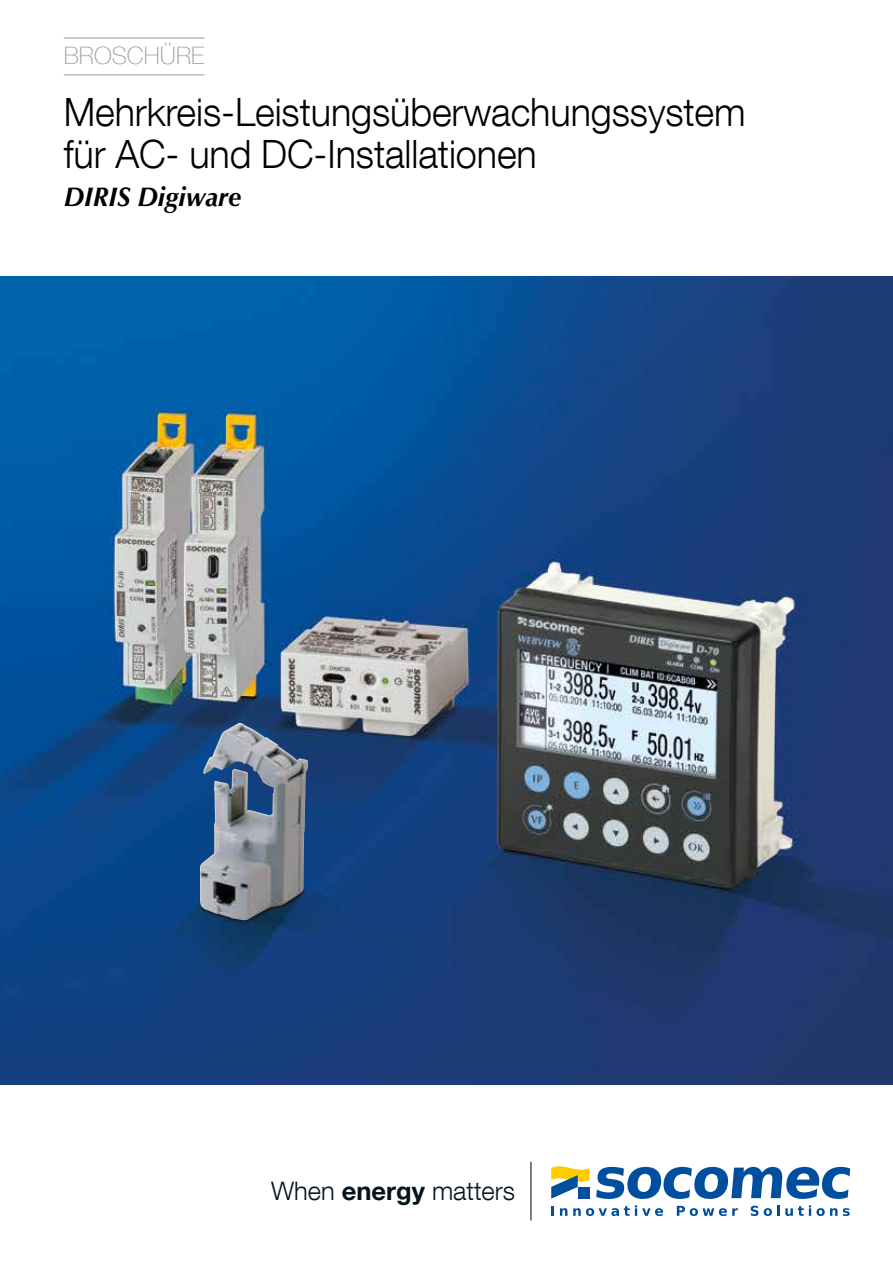
<style>
.page{position:relative;width:893px;height:1263px;background:#fff}
.page>*{position:absolute;margin:0;border:0;box-sizing:border-box;transform-origin:0 0}
.t1{font:300 39px/42.8px "Helvetica Neue LT Com";letter-spacing:-.005em;color:#000}
.t2{font:italic 700 27px "Optima LT Std";letter-spacing:-.005em;color:#000}
.t3{font:300 25.5px "Helvetica Neue LT Com";color:#07131c}
.t4{font:100 24px "Helvetica Neue LT Com";color:#9d9d9c}
.s1{font-weight:700}
</style>
<div class="page">
<svg style="left:596px;top:1167px;width:254px;height:32px"></svg>
<svg style="left:551px;top:1206px;width:3px;height:10px"></svg>
<svg style="left:560px;top:1208px;width:7px;height:8px"></svg>
<svg style="left:573px;top:1205px;width:90px;height:11px"></svg>
<svg style="left:677px;top:1206px;width:61px;height:10px"></svg>
<svg style="left:751px;top:1206px;width:7px;height:10px"></svg>
<svg style="left:764px;top:1205px;width:73px;height:11px"></svg>
<svg style="left:843px;top:1208px;width:7px;height:8px"></svg>
<svg style="left:551px;top:1166px;width:38px;height:33px"></svg>
<hr style="left:531px;top:1162px;width:1px;height:58px;background:#000">
<img style="left:0;top:276px;width:893px;height:808px">
<img style="left:200px;top:723px;width:108px;height:197px">
<hr style="left:64px;top:38px;width:141px;height:1px;background:#9d9d9c">
<hr style="left:64px;top:75px;width:141px;height:1px;background:#9d9d9c">
<p class="t4" style="left:64px;top:41px;width:142px">BROSCHÜRE</p>
<p class="t1" style="left:64px;top:90px;width:683px">Mehrkreis-Leistungsüberwachungssystem für AC- und DC-Installationen</p>
<p class="t2" style="left:64px;top:181px;width:179px">DIRIS Digiware</p>
<p class="t3" style="left:271px;top:1175px;width:246px">When <span class="s1">energy</span> matters</p>
</div>
